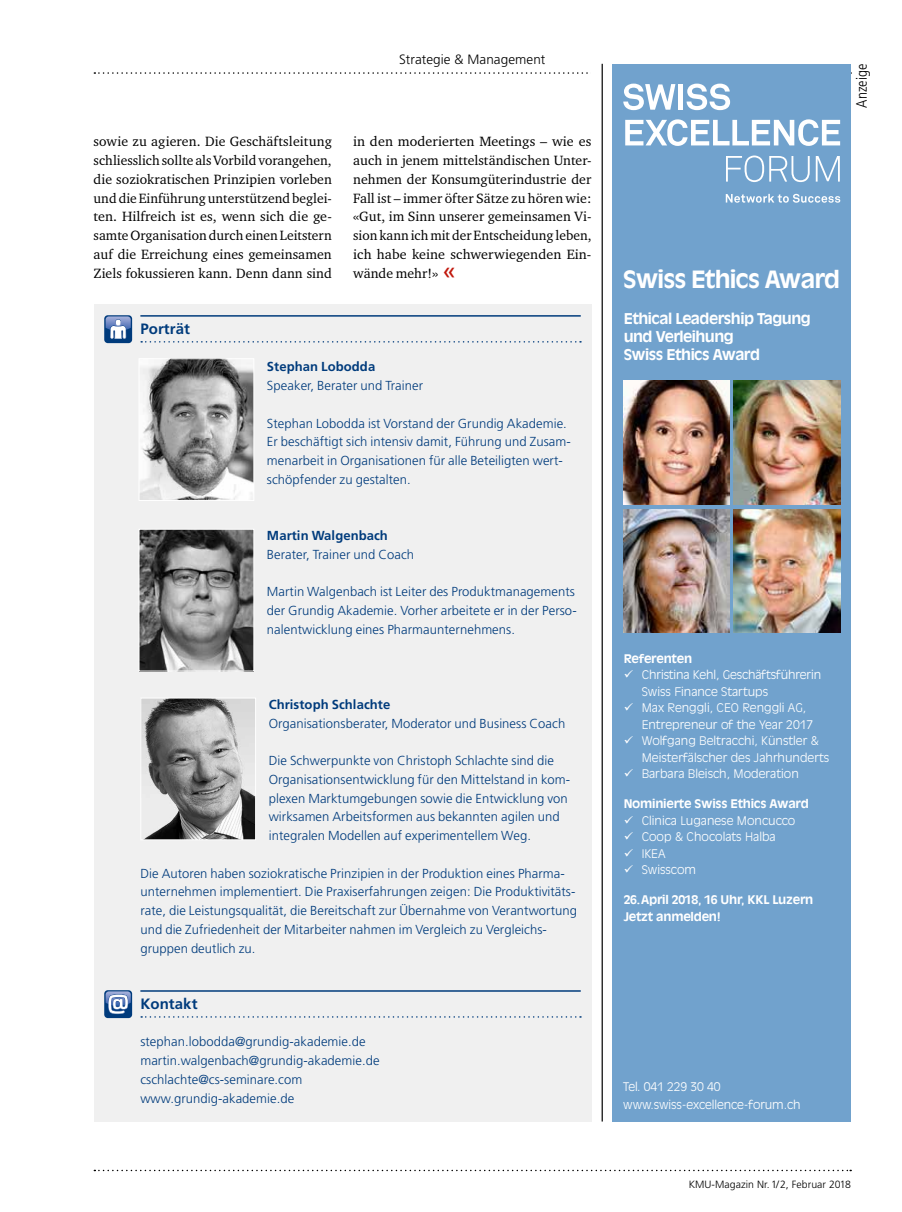
<style>
.page{position:relative;width:902px;height:1212px;background:#fff}
.page>*{position:absolute;margin:0;border:0;box-sizing:border-box;transform-origin:0 0}
.t1{font:700 23.55px "Antique Olive Std";letter-spacing:-.035em;color:#fff}
.t2{font:700 15px "Frutiger LT Std";letter-spacing:.005em;color:#003b7c}
.t3{font:300 condensed 15px "Frutiger LT Std";letter-spacing:.005em;color:#000}
.t4{font:700 14.7px/18px "Antique Olive Std";letter-spacing:-.035em;color:#fff}
.t5{font:13.8px/18.8px "Charter ITC Std";letter-spacing:.005em;color:#000;text-align:justify}
.t6{font:300 13.5px "Frutiger LT Std";letter-spacing:.005em;color:#000}
.t7{font:300 13.05px/18.8px "Frutiger LT Std";letter-spacing:.005em;color:#003b7c}
.t8{font:700 13.05px "Frutiger LT Std";letter-spacing:.005em;color:#003b7c}
.t9{font:300 11.7px/16.5px "Antique Olive Std";color:#fff;scale:1.04 1}
.t10{font:700 11.7px/16.5px "Antique Olive Std";letter-spacing:-.02em;color:#fff;scale:1.04 1}
.t11{font:300 10.5px "Frutiger LT Std";letter-spacing:.005em;color:#000}
.s1{font-family:"Frutiger LT Std";font-size:24px;color:#c1190e}
</style>
<div class="page">
<svg style="left:94px;top:72px;width:757px;height:2px"></svg>
<svg style="left:94px;top:1170px;width:757px;height:1px"></svg>
<div style="left:94px;top:304px;width:497px;height:817px;background:#f0f0f0"></div>
<hr style="left:140px;top:315px;width:440px;height:2px;background:#003b7c">
<svg style="left:141px;top:341px;width:440px;height:2px"></svg>
<hr style="left:140px;top:990px;width:440px;height:2px;background:#003b7c">
<svg style="left:141px;top:1016px;width:440px;height:2px"></svg>
<div style="left:104px;top:315px;width:28px;height:28px;background:#003b7c;border-radius:4px"></div>
<svg style="left:106px;top:316px;width:25px;height:23px"></svg>
<div style="left:104px;top:990px;width:28px;height:28px;background:#003b7c;border-radius:4px"></div>
<svg style="left:106px;top:991px;width:25px;height:23px"></svg>
<img style="left:141px;top:360px;width:111px;height:139px">
<div style="left:139px;top:358px;width:115px;height:143px;border:1px solid #fff"></div>
<img style="left:141px;top:531px;width:111px;height:138px">
<div style="left:139px;top:529px;width:115px;height:142px;border:1px solid #fff"></div>
<div style="left:591px;top:54px;width:21px;height:34px;background:#fff"></div>
<div style="left:612px;top:64px;width:238px;height:1057px;background:#71a2cd"></div>
<svg style="left:623px;top:84px;width:52px;height:26px"></svg>
<div style="left:678px;top:84px;width:5px;height:26px;background:#fff"></div>
<svg style="left:686px;top:84px;width:44px;height:26px"></svg>
<svg style="left:625px;top:119px;width:215px;height:27px"></svg>
<svg style="left:726px;top:156px;width:83px;height:26px;background:#8fb5d7"></svg>
<svg style="left:815px;top:156px;width:24px;height:26px"></svg>
<svg style="left:725px;top:194px;width:115px;height:9px"></svg>
<img style="left:623px;top:381px;width:106px;height:123px">
<img style="left:623px;top:509px;width:106px;height:124px">
<img style="left:733px;top:381px;width:107px;height:123px">
<img style="left:733px;top:509px;width:107px;height:124px">
<hr style="left:601px;top:64px;width:1px;height:1057px;background:#000">
<img style="left:142px;top:700px;width:112px;height:138px">
<div style="left:140px;top:698px;width:116px;height:142px;border:1px solid #fff"></div>
<p class="t6" style="left:399px;top:51px;width:148px">Strategie &amp; Management</p>
<p class="t5" style="left:94px;top:132px;width:240px">sowie zu agieren. Die Geschäftsleitung schliesslich sollte als Vorbild vorangehen, die soziokratischen Prinzipien vorleben und die Einführung unterstützend beglei&shy;ten. Hilfreich ist es, wenn sich die ge&shy;samte Organisation durch einen Leitstern auf die Erreichung eines gemeinsamen Ziels fokussieren kann. Denn dann sind</p>
<p class="t5" style="left:353px;top:132px;width:240px">in den moderierten Meetings – wie es auch in jenem mittelständischen Unter&shy;nehmen der Konsumgüterindustrie der Fall ist – immer öfter Sätze zu hören wie: «Gut, im Sinn unserer gemeinsamen Vi&shy;sion kann ich mit der Entscheidung leben, ich habe keine schwerwiegenden Ein&shy;wände mehr!» <span class="s1">«</span></p>
<p class="t2" style="left:140px;top:320px;width:51px">Porträt</p>
<p class="t8" style="left:267px;top:359px;width:110px">Stephan Lobodda</p>
<p class="t7" style="left:267px;top:376px;width:157px">Speaker, Berater und Trainer</p>
<p class="t7" style="left:267px;top:414px;width:305px">Stephan Lobodda ist Vorstand der Grundig Akademie.<br>Er beschäftigt sich intensiv damit, Führung und Zusam&shy;menarbeit in Organisationen für alle Beteiligten wert&shy;schöpfender zu gestalten.</p>
<p class="t8" style="left:267px;top:528px;width:122px">Martin Walgenbach</p>
<p class="t7" style="left:267px;top:545px;width:149px">Berater, Trainer und Coach</p>
<p class="t7" style="left:267px;top:583px;width:311px">Martin Walgenbach ist Leiter des Produktmanagements der Grundig Akademie. Vorher arbeitete er in der Perso&shy;nalentwicklung eines Pharmaunternehmens.</p>
<p class="t8" style="left:269px;top:697px;width:123px">Christoph Schlachte</p>
<p class="t7" style="left:269px;top:714px;width:298px">Organisationsberater, Moderator und Business Coach</p>
<p class="t7" style="left:269px;top:751px;width:303px">Die Schwerpunkte von Christoph Schlachte sind die Organisationsentwicklung für den Mittelstand in kom&shy;plexen Marktumgebungen sowie die Entwicklung von wirksamen Arbeitsformen aus bekannten agilen und integralen Modellen auf experimentellem Weg.</p>
<p class="t7" style="left:140px;top:864px;width:438px">Die Autoren haben soziokratische Prinzipien in der Produktion eines Pharma&shy;unternehmen implementiert. Die Praxiserfahrungen zeigen: Die Produktivitäts&shy;rate, die Leistungsqualität, die Bereitschaft zur Übernahme von Verantwortung und die Zufriedenheit der Mitarbeiter nahmen im Vergleich zu Vergleichs&shy;gruppen deutlich zu.</p>
<p class="t2" style="left:140px;top:995px;width:59px">Kontakt</p>
<p class="t7" style="left:140px;top:1033px;width:241px">stephan.lobodda@grundig-akademie.de martin.walgenbach@grundig-akademie.de cschlachte@cs-seminare.com www.grundig-akademie.de</p>
<p class="t3" style="left:853px;top:108px;width:45px;rotate:-90deg">Anzeige</p>
<h1 class="t1" style="left:623px;top:265px;width:218px">Swiss Ethics Award</h1>
<p class="t4" style="left:623px;top:309px;width:189px">Ethical Leadership Tagung und Verleihung<br>Swiss Ethics Award</p>
<p class="t10" style="left:623px;top:650px;width:67px">Referenten</p>
<p class="t9" style="left:641px;top:667px;width:174px;text-indent:-18px">✓ Christina Kehl, Geschäftsführerin<br>Swiss Finance Startups</p>
<p class="t9" style="left:641px;top:700px;width:167px;text-indent:-18px">✓ Max Renggli, CEO Renggli AG,<br>Entrepreneur of the Year 2017</p>
<p class="t9" style="left:641px;top:733px;width:182px;text-indent:-18px">✓ Wolfgang Beltracchi, Künstler &amp;<br>Meisterfälscher des Jahrhunderts</p>
<p class="t9" style="left:623px;top:766px;width:170px">✓ Barbara Bleisch, Moderation</p>
<p class="t10" style="left:623px;top:796px;width:180px">Nominierte Swiss Ethics Award</p>
<p class="t9" style="left:623px;top:812px;width:167px">✓ Clinica Luganese Moncucco</p>
<p class="t9" style="left:623px;top:829px;width:148px">✓ Coop &amp; Chocolats Halba</p>
<p class="t9" style="left:623px;top:845px;width:42px">✓ IKEA</p>
<p class="t9" style="left:623px;top:862px;width:71px">✓ Swisscom</p>
<p class="t10" style="left:623px;top:892px;width:184px">26.April 2018, 16 Uhr, KKL Luzern<br>Jetzt anmelden!</p>
<p class="t9" style="left:623px;top:1078px;width:172px;line-height:18px">Tel. 041 229 30 40 www.swiss-excellence-forum.ch</p>
<p class="t11" style="left:688px;top:1178px;width:164px">KMU-Magazin Nr. 1/2, Februar 2018</p>
</div>
